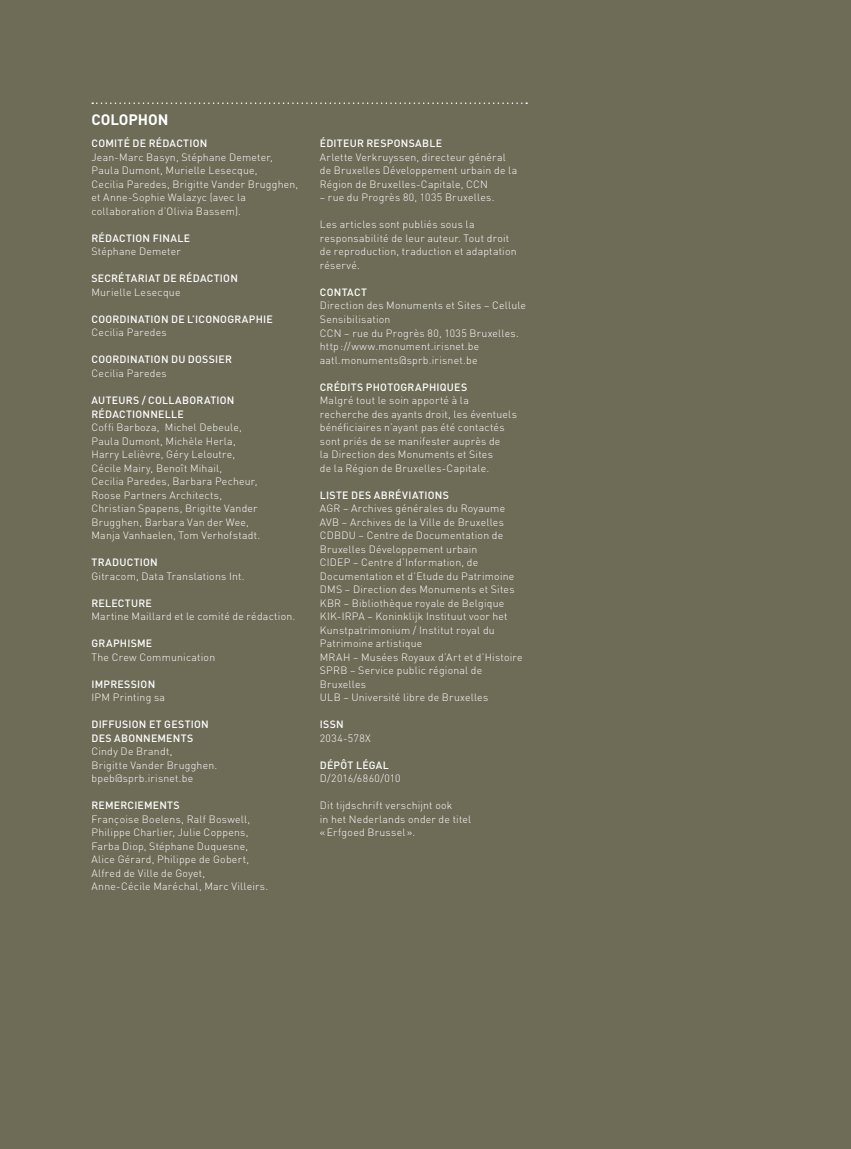
<style>
.page{position:relative;width:851px;height:1149px;background:#fff}
.page>*{position:absolute;margin:0;border:0;box-sizing:border-box;transform-origin:0 0}
.t1{font:700 15px "DIN";color:#fff}
.t2{font:300 10.5px/13.5px "DIN";letter-spacing:.02em;color:#fff}
.t3{font:500 10.5px/13.5px "DIN";letter-spacing:.025em;color:#fff}
.t4{font:300 10.5px "DIN";letter-spacing:.04em;color:#fff}
</style>
<div class="page">
<div style="left:0;top:0;width:850px;height:1148px;background:#6e6b57"></div>
<svg style="left:92px;top:102px;width:435px;height:2px"></svg>
<h1 class="t1" style="left:91px;top:110px;width:78px">COLOPHON</h1>
<p class="t3" style="left:91px;top:136px;width:117px">COMITÉ DE RÉDACTION</p>
<p class="t2" style="left:91px;top:150px;width:208px">Jean-Marc Basyn, Stéphane Demeter, Paula Dumont, Murielle Lesecque,<br>Cecilia Paredes, Brigitte Vander Brugghen, et Anne-Sophie Walazyc (avec la collaboration d’Olivia Bassem).</p>
<p class="t3" style="left:91px;top:231px;width:100px">RÉDACTION FINALE</p>
<p class="t2" style="left:91px;top:245px;width:91px">Stéphane Demeter</p>
<p class="t3" style="left:91px;top:271px;width:148px">SECRÉTARIAT DE RÉDACTION</p>
<p class="t2" style="left:91px;top:285px;width:90px">Murielle Lesecque</p>
<p class="t3" style="left:91px;top:312px;width:183px">COORDINATION DE L’ICONOGRAPHIE</p>
<p class="t2" style="left:91px;top:326px;width:77px">Cecilia Paredes</p>
<p class="t3" style="left:91px;top:352px;width:142px">COORDINATION DU DOSSIER</p>
<p class="t2" style="left:91px;top:366px;width:77px">Cecilia Paredes</p>
<p class="t3" style="left:91px;top:393px;width:144px">AUTEURS / COLLABORATION<br>RÉDACTIONNELLE</p>
<p class="t2" style="left:91px;top:420px;width:170px">Coffi Barboza, Michel Debeule,<br>Paula Dumont, Michèle Herla,<br>Harry Lelièvre, Géry Leloutre,<br>Cécile Mairy, Benoît Mihail,<br>Cecilia Paredes, Barbara Pecheur,<br>Roose Partners Architects,<br>Christian Spapens, Brigitte Vander<br>Brugghen, Barbara Van der Wee,<br>Manja Vanhaelen, Tom Verhofstadt.</p>
<p class="t3" style="left:91px;top:555px;width:68px">TRADUCTION</p>
<p class="t2" style="left:91px;top:569px;width:155px">Gitracom, Data Translations Int.</p>
<p class="t3" style="left:91px;top:595px;width:62px">RELECTURE</p>
<p class="t2" style="left:91px;top:609px;width:205px">Martine Maillard et le comité de rédaction.</p>
<p class="t3" style="left:91px;top:636px;width:62px">GRAPHISME</p>
<p class="t2" style="left:91px;top:650px;width:125px">The Crew Communication</p>
<p class="t3" style="left:91px;top:676px;width:65px">IMPRESSION</p>
<p class="t2" style="left:91px;top:690px;width:75px">IPM Printing sa</p>
<p class="t3" style="left:91px;top:717px;width:119px">DIFFUSION ET GESTION<br>DES ABONNEMENTS</p>
<p class="t2" style="left:91px;top:744px;width:127px">Cindy De Brandt,<br>Brigitte Vander Brugghen. bpeb@sprb.irisnet.be</p>
<p class="t3" style="left:91px;top:798px;width:90px">REMERCIEMENTS</p>
<p class="t2" style="left:91px;top:812px;width:178px">Françoise Boelens, Ralf Boswell, Philippe Charlier, Julie Coppens, Farba Diop, Stéphane Duquesne, Alice Gérard, Philippe de Gobert, Alfred de Ville de Goyet,<br>Anne-Cécile Maréchal, Marc Villeirs.</p>
<p class="t3" style="left:320px;top:136px;width:124px">ÉDITEUR RESPONSABLE</p>
<p class="t2" style="left:320px;top:150px;width:199px">Arlette Verkruyssen, directeur général de Bruxelles Développement urbain de la<br>Région de Bruxelles-Capitale, CCN</p>
<p class="t2" style="left:320px;top:191px;width:176px">– rue du Progrès 80, 1035 Bruxelles.</p>
<p class="t2" style="left:320px;top:218px;width:198px">Les articles sont publiés sous la responsabilité de leur auteur. Tout droit de reproduction, traduction et adaptation réservé.</p>
<p class="t3" style="left:320px;top:285px;width:49px">CONTACT</p>
<p class="t2" style="left:320px;top:299px;width:208px">Direction des Monuments et Sites – Cellule Sensibilisation<br>CCN – rue du Progrès 80, 1035 Bruxelles. http://www.monument.irisnet.be aatl.monuments@sprb.irisnet.be</p>
<p class="t3" style="left:320px;top:379px;width:149px">CRÉDITS PHOTOGRAPHIQUES</p>
<p class="t2" style="left:320px;top:393px;width:198px">Malgré tout le soin apporté à la recherche des ayants droit, les éventuels bénéficiaires n’ayant pas été contactés sont priés de se manifester auprès de<br>la Direction des Monuments et Sites<br>de la Région de Bruxelles-Capitale.</p>
<p class="t3" style="left:320px;top:487px;width:131px">LISTE DES ABRÉVIATIONS</p>
<p class="t2" style="left:320px;top:501px;width:204px">AGR – Archives générales du Royaume AVB – Archives de la Ville de Bruxelles CDBDU – Centre de Documentation de Bruxelles Développement urbain<br>CIDEP – Centre d’Information, de Documentation et d’Etude du Patrimoine DMS – Direction des Monuments et Sites KBR – Bibliothèque royale de Belgique KIK-IRPA – Koninklijk Instituut voor het Kunstpatrimonium / Institut royal du Patrimoine artistique<br>MRAH – Musées Royaux d’Art et d’Histoire SPRB – Service public régional de Bruxelles<br>ULB – Université libre de Bruxelles</p>
<p class="t3" style="left:320px;top:717px;width:25px">ISSN</p>
<p class="t4" style="left:320px;top:731px;width:52px">2034-578X</p>
<p class="t3" style="left:320px;top:757px;width:71px">DÉPÔT LÉGAL</p>
<p class="t2" style="left:320px;top:771px;width:82px">D/2016/6860/010</p>
<p class="t2" style="left:320px;top:798px;width:153px">Dit tijdschrift verschijnt ook<br>in het Nederlands onder de titel «Erfgoed Brussel».</p>
</div>
